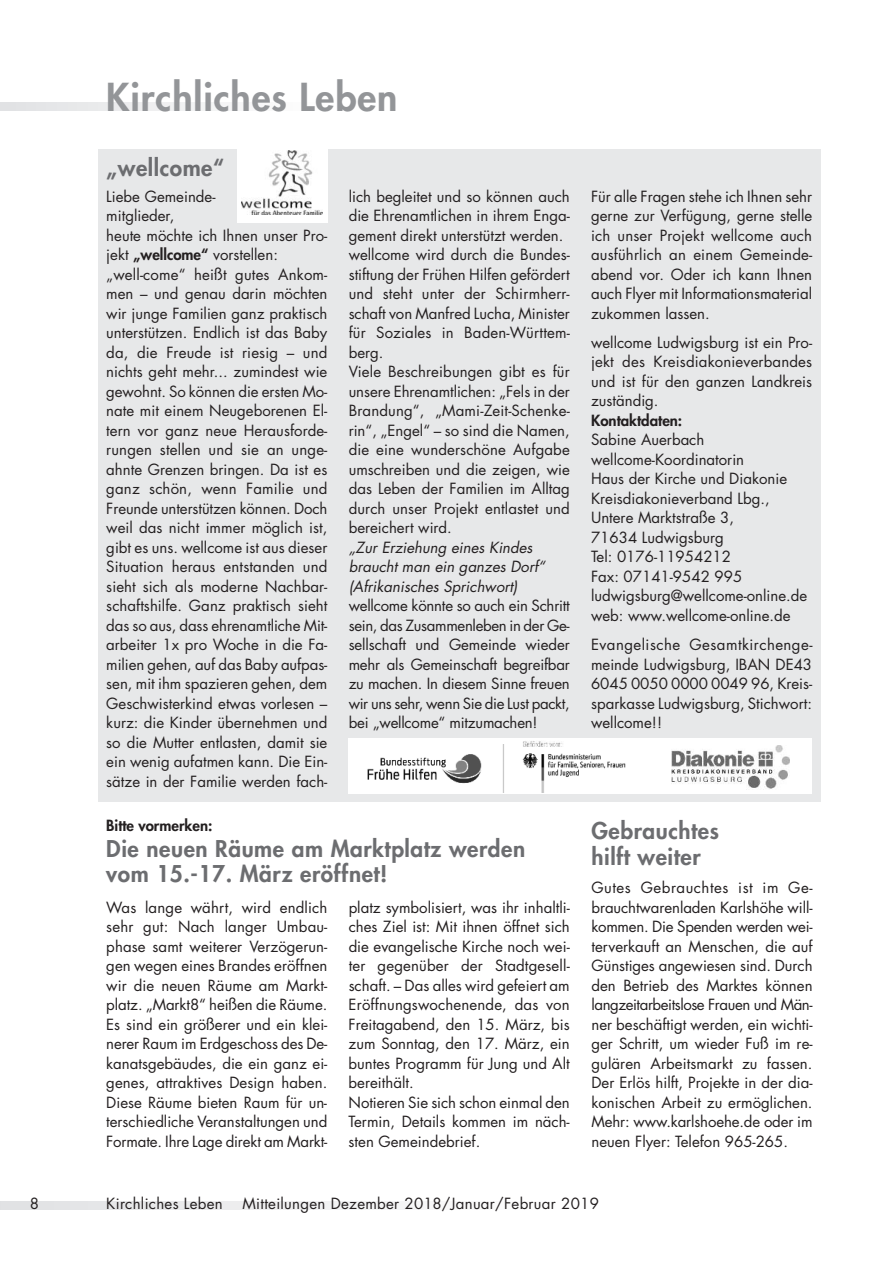
<style>
.page{position:relative;width:893px;height:1263px;background:#fff}
.page>*{position:absolute;margin:0;border:0;box-sizing:border-box;transform-origin:0 0}
.t1{font:800 37.5px "Futura";letter-spacing:.025em;color:#939598}
.t2{font:800 22.5px/25.5px "Futura";letter-spacing:.025em;color:#6c6d70}
.t3{font:15px/19.5px "Futura";color:#231f20;text-align:justify}
.t4{font:italic 15px/19.5px "Futura";color:#231f20}
.t5{font:15px "Futura";letter-spacing:.02em;color:#231f20}
.t6{font:800 15px "Futura";color:#231f20}
.s1{font-weight:800}
</style>
<div class="page">
<div style="left:98px;top:149px;width:723px;height:652px;background:#e7e8e9"></div>
<div style="left:349px;top:739px;width:463px;height:55px;background:#fff"></div>
<svg style="left:0;top:102px;width:221px;height:9px"></svg>
<svg style="left:0;top:1201px;width:388px;height:9px"></svg>
<div style="left:237px;top:149px;width:90px;height:74px;background:#fff"></div>
<img style="left:242px;top:151px;width:80px;height:63px">
<img style="left:367px;top:744px;width:259px;height:48px">
<img style="left:512px;top:741px;width:71px;height:11px">
<img style="left:671px;top:745px;width:119px;height:44px">
<h1 class="t1" style="left:106px;top:79px;width:293px">Kirchliches Leben</h1>
<h2 class="t2" style="left:106px;top:157px;width:119px">„wellcome“</h2>
<p class="t3" style="left:106px;top:188px;width:223px;text-align:left">Liebe Gemeinde-<br>mitglieder,<br>heute möchte ich Ihnen unser Pro&shy;jekt <span class="s1">„wellcome“</span> vorstellen: „well-come“ heißt gutes Ankom&shy;men – und genau darin möchten wir junge Familien ganz praktisch unterstützen. Endlich ist das Baby da, die Freude ist riesig – und nichts geht mehr... zumindest wie gewohnt. So können die ersten Mo&shy;nate mit einem Neugeborenen El&shy;tern vor ganz neue Herausforde&shy;rungen stellen und sie an unge&shy;ahnte Grenzen bringen. Da ist es ganz schön, wenn Familie und<br>Freunde unterstützen können. Doch weil das nicht immer möglich ist, gibt es uns. wellcome ist aus dieser<br>Situation heraus entstanden und sieht sich als moderne Nachbar&shy;schaftshilfe. Ganz praktisch sieht das so aus, dass ehrenamtliche Mit&shy;arbeiter 1x pro Woche in die Fa&shy;milien gehen, auf das Baby aufpas&shy;sen, mit ihm spazieren gehen, dem<br>Geschwisterkind etwas vorlesen – kurz: die Kinder übernehmen und so die Mutter entlasten, damit sie ein wenig aufatmen kann. Die Ein&shy;sätze in der Familie werden fach-</p>
<p class="t3" style="left:349px;top:188px;width:223px;text-align:left">lich begleitet und so können auch die Ehrenamtlichen in ihrem Enga&shy;gement direkt unterstützt werden. wellcome wird durch die Bundes&shy;stiftung der Frühen Hilfen gefördert und steht unter der Schirmherr&shy;schaft von Manfred Lucha, Minister für Soziales in Baden-Württem&shy;berg.<br>Viele Beschreibungen gibt es für unsere Ehrenamtlichen: „Fels in der<br>Brandung“, „Mami-Zeit-Schenke&shy;rin“, „Engel“ – so sind die Namen, die eine wunderschöne Aufgabe umschreiben und die zeigen, wie das Leben der Familien im Alltag durch unser Projekt entlastet und bereichert wird.</p>
<p class="t4" style="left:349px;top:539px;width:198px">„Zur Erziehung eines Kindes braucht man ein ganzes Dorf“ (Afrikanisches Sprichwort)</p>
<p class="t3" style="left:349px;top:597px;width:223px">wellcome könnte so auch ein Schritt sein, das Zusammenleben in der Ge&shy;sellschaft und Gemeinde wieder mehr als Gemeinschaft begreifbar zu machen. In diesem Sinne freuen wir uns sehr, wenn Sie die Lust packt, bei „wellcome“ mitzumachen!</p>
<p class="t6" style="left:106px;top:819px;width:108px">Bitte vormerken:</p>
<h2 class="t2" style="left:106px;top:837px;width:420px">Die neuen Räume am Marktplatz werden vom 15.-17. März eröffnet!</h2>
<p class="t3" style="left:106px;top:899px;width:223px">Was lange währt, wird endlich sehr gut: Nach langer Umbau&shy;phase samt weiterer Verzögerun&shy;gen wegen eines Brandes eröffnen wir die neuen Räume am Markt&shy;platz. „Markt8“ heißen die Räume.<br>Es sind ein größerer und ein klei&shy;nerer Raum im Erdgeschoss des De&shy;kanatsgebäudes, die ein ganz ei&shy;genes, attraktives Design haben.<br>Diese Räume bieten Raum für un&shy;terschiedliche Veranstaltungen und Formate. Ihre Lage direkt am Markt-</p>
<p class="t3" style="left:349px;top:899px;width:223px;text-align:left">platz symbolisiert, was ihr inhaltli&shy;ches Ziel ist: Mit ihnen öffnet sich die evangelische Kirche noch wei&shy;ter gegenüber der Stadtgesell&shy;schaft. – Das alles wird gefeiert am<br>Eröffnungswochenende, das von<br>Freitagabend, den 15. März, bis zum Sonntag, den 17. März, ein buntes Programm für Jung und Alt bereithält.<br>Notieren Sie sich schon einmal den<br>Termin, Details kommen im näch&shy;sten Gemeindebrief.</p>
<p class="t3" style="left:591px;top:188px;width:223px">Für alle Fragen stehe ich Ihnen sehr gerne zur Verfügung, gerne stelle ich unser Projekt wellcome auch ausführlich an einem Gemeinde&shy;abend vor. Oder ich kann Ihnen auch Flyer mit Informationsmaterial zukommen lassen.</p>
<p class="t3" style="left:591px;top:334px;width:223px">wellcome Ludwigsburg ist ein Pro&shy;jekt des Kreisdiakonieverbandes und ist für den ganzen Landkreis zuständig.</p>
<p class="t6" style="left:591px;top:413px;width:93px">Kontaktdaten:</p>
<p class="t3" style="left:591px;top:431px;width:218px;text-align:left">Sabine Auerbach wellcome-Koordinatorin<br>Haus der Kirche und Diakonie<br>Kreisdiakonieverband Lbg.,<br>Untere Marktstraße 3,<br>71634 Ludwigsburg<br>Tel: 0176-11954212<br>Fax: 07141-9542 995 ludwigsburg@wellcome-online.de web: www.wellcome-online.de</p>
<p class="t3" style="left:591px;top:636px;width:223px">Evangelische Gesamtkirchenge&shy;meinde Ludwigsburg, IBAN DE43<br>6045 0050 0000 0049 96, Kreis&shy;sparkasse Ludwigsburg, Stichwort: wellcome!!</p>
<h2 class="t2" style="left:591px;top:820px;width:129px">Gebrauchtes hilft weiter</h2>
<p class="t3" style="left:591px;top:879px;width:223px">Gutes Gebrauchtes ist im Ge&shy;brauchtwarenladen Karlshöhe will&shy;kommen. Die Spenden werden wei&shy;terverkauft an Menschen, die auf Günstiges angewiesen sind. Durch den Betrieb des Marktes können langzeitarbeitslose Frauen und Män&shy;ner beschäftigt werden, ein wichti&shy;ger Schritt, um wieder Fuß im re&shy;gulären Arbeitsmarkt zu fassen.<br>Der Erlös hilft, Projekte in der dia&shy;konischen Arbeit zu ermöglichen.<br>Mehr: www.karlshoehe.de oder im neuen Flyer: Telefon 965-265.</p>
<p class="t3" style="left:30px;top:1195px;width:11px">8</p>
<p class="t5" style="left:106px;top:1197px;width:118px">Kirchliches Leben</p>
<p class="t5" style="left:242px;top:1197px;width:358px">Mitteilungen Dezember 2018/Januar/Februar 2019</p>
</div>
